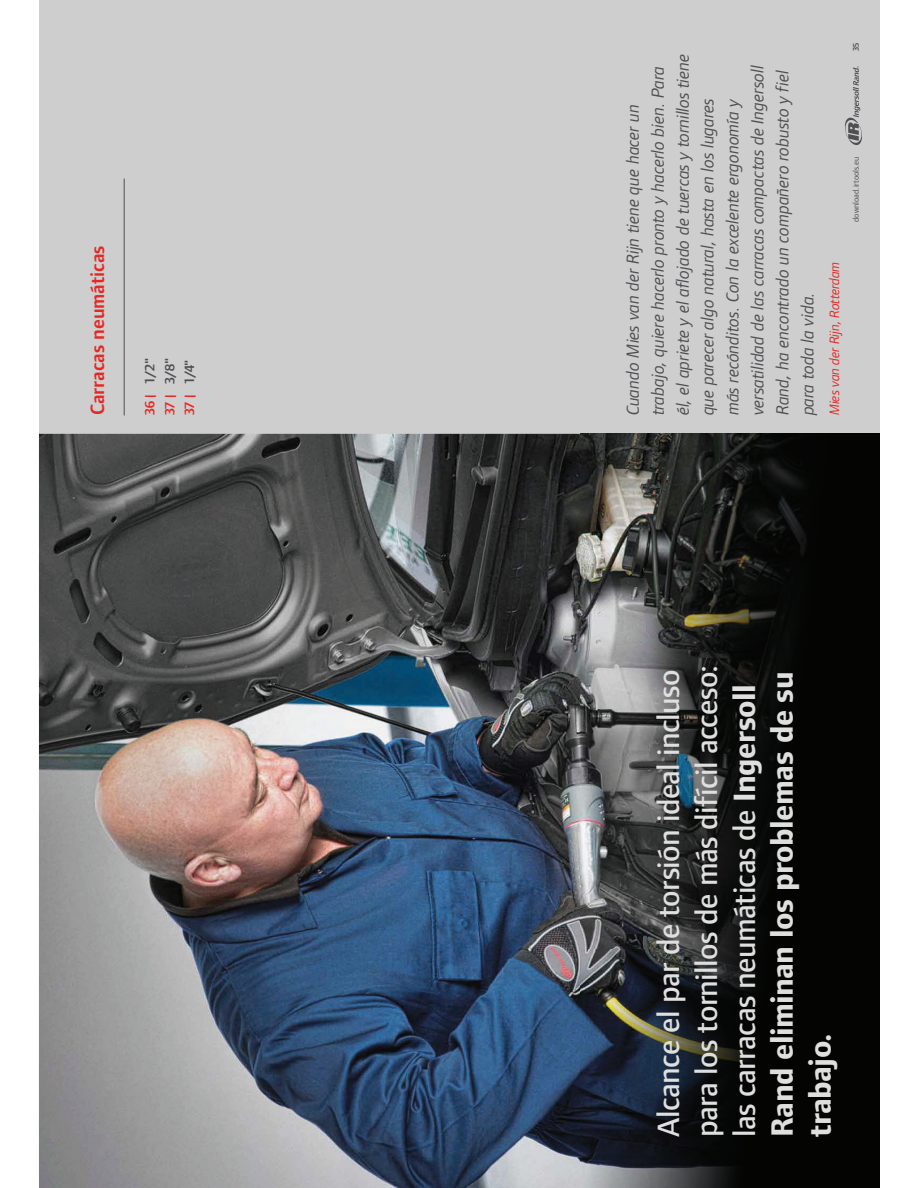
<style>
.page{position:relative;width:918px;height:1188px;background:#fff}
.page>*{position:absolute;margin:0;border:0;box-sizing:border-box;transform-origin:0 0}
.t1{font:500 31.95px/38px "Foundry Form Sans";letter-spacing:-.02em;color:#e0dfdf}
.t2{font:600 19.95px "Foundry Form Sans";color:#e62824}
.t3{font:18px/24.9px "Foundry Form Sansitalic";letter-spacing:-.01em;color:#4f4e52}
.t4{font:13.95px "Foundry Form Sansitalic";letter-spacing:-.02em;color:#e62824}
.t5{font:600 13.95px/20px "Foundry Form Sans";color:#4f4e52;text-align:justify}
.t6{font:8.55px "Foundry Form Sans";color:#4f4e52}
.t7{font:600 8.55px "Foundry Form Sans";color:#4f4e52}
.s1{color:#e62824}
.s2{font-weight:700}
</style>
<div class="page">
<div style="left:39px;top:0;width:840px;height:1188px;background:#cecece"></div>
<svg style="left:845px;top:66px;width:17px;height:80px"></svg>
<hr style="left:124px;top:179px;width:1px;height:236px;background:#4f4e52">
<img style="left:39px;top:434px;width:840px;height:754px">
<p class="t2" style="left:90px;top:415px;width:172px;rotate:-90deg">Carracas neumáticas</p>
<p class="t5" style="left:141px;top:415px;width:59px;rotate:-90deg"><span class="s1">36 |</span> 1/2" <span class="s1">37 |</span> 3/8" <span class="s1">37 |</span> 1/4"</p>
<p class="t3" style="left:620px;top:415px;width:363px;rotate:-90deg">Cuando Mies van der Rijn tiene que hacer un trabajo, quiere hacerlo pronto y hacerlo bien. Para él, el apriete y el aflojado de tuercas y tornillos tiene que parecer algo natural, hasta en los lugares<br>más recónditos. Con la excelente ergonomía y versatilidad de las carracas compactas de Ingersoll Rand, ha encontrado un compañero robusto y fiel para toda la vida.</p>
<p class="t7" style="left:853px;top:51px;width:10px;rotate:-90deg">35</p>
<p class="t6" style="left:853px;top:222px;width:67px;rotate:-90deg">download.irtools.eu</p>
<p class="t4" style="left:827px;top:415px;width:156px;rotate:-90deg">Mies van der Rijn, Rotterdam</p>
<h1 class="t1" style="left:652px;top:1137px;width:474px;rotate:-90deg">Alcance el par de torsión ideal incluso para los tornillos de más difícil acceso: las carracas neumáticas de <span class="s2">Ingersoll<br>Rand eliminan los problemas de su trabajo.</span></h1>
</div>
